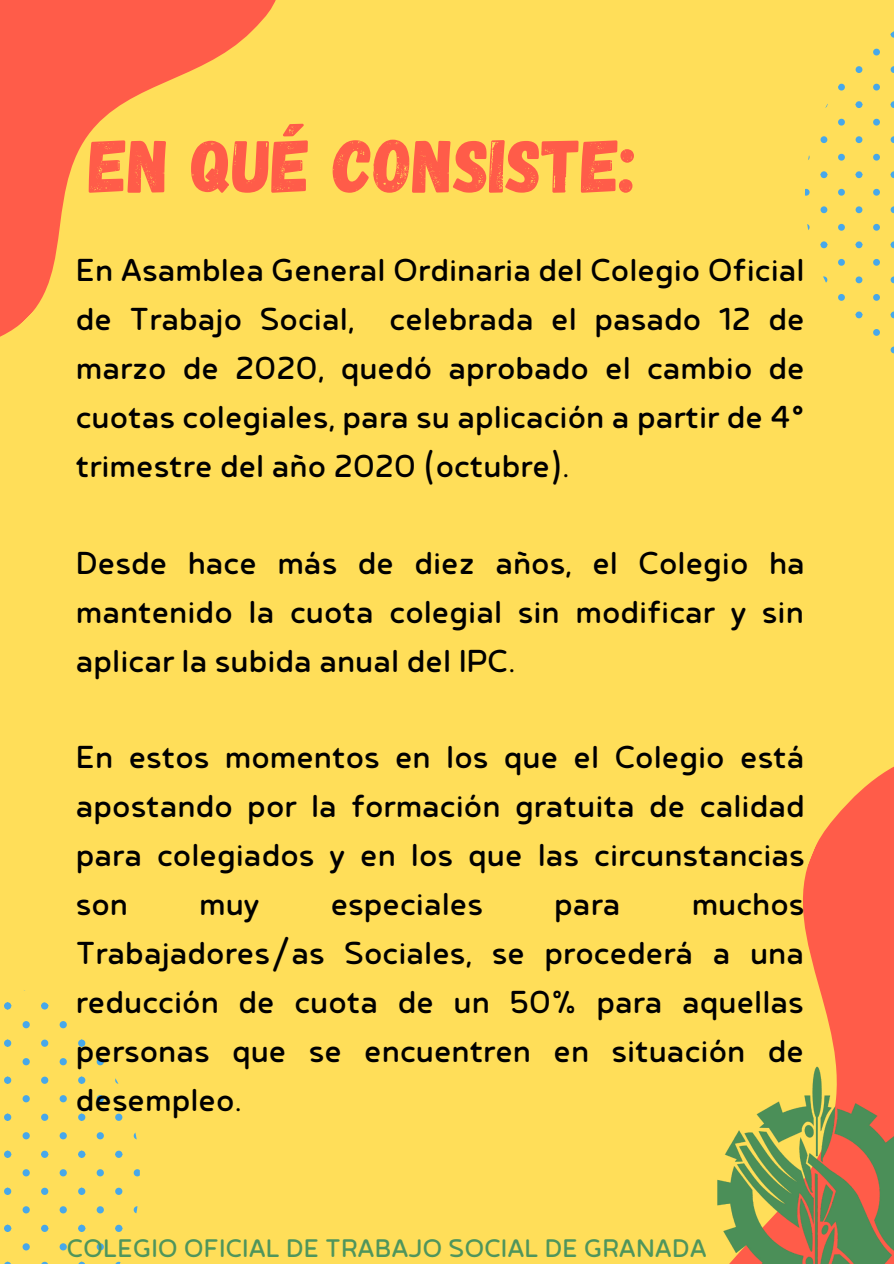
<style>
.page{position:relative;width:894px;height:1264px;background:#fff}
.page>*{position:absolute;margin:0;border:0;box-sizing:border-box;transform-origin:0 0}
.t1{font:75px "Gagalin";color:#ff5c49}
.t2{font:37.5px/48.9px "Betm Rounded";color:#000;text-align:justify}
.t3{font:30px "Betm Rounded";color:#4f955c}
</style>
<div class="page">
<div style="left:0;top:0;width:893px;height:1263px;background:#ffde59"></div>
<svg style="left:0;top:0;width:276px;height:337px"></svg>
<svg style="left:803px;top:767px;width:90px;height:152px;fill:#ff5c49"></svg>
<svg style="left:890px;top:66px;width:3px;height:7px"></svg>
<svg style="left:873px;top:84px;width:6px;height:6px"></svg>
<svg style="left:873px;top:49px;width:6px;height:6px"></svg>
<svg style="left:890px;top:32px;width:3px;height:6px"></svg>
<svg style="left:890px;top:136px;width:3px;height:7px"></svg>
<svg style="left:873px;top:154px;width:6px;height:7px"></svg>
<svg style="left:873px;top:119px;width:6px;height:7px"></svg>
<svg style="left:890px;top:101px;width:3px;height:7px"></svg>
<svg style="left:890px;top:206px;width:3px;height:7px"></svg>
<svg style="left:873px;top:224px;width:6px;height:7px"></svg>
<svg style="left:873px;top:189px;width:6px;height:7px"></svg>
<svg style="left:890px;top:171px;width:3px;height:7px"></svg>
<svg style="left:890px;top:276px;width:3px;height:7px"></svg>
<svg style="left:873px;top:294px;width:6px;height:7px"></svg>
<svg style="left:873px;top:259px;width:6px;height:7px"></svg>
<svg style="left:890px;top:241px;width:3px;height:7px"></svg>
<svg style="left:890px;top:346px;width:3px;height:7px"></svg>
<svg style="left:873px;top:329px;width:6px;height:7px"></svg>
<svg style="left:890px;top:311px;width:3px;height:7px"></svg>
<svg style="left:855px;top:66px;width:7px;height:7px"></svg>
<svg style="left:838px;top:84px;width:6px;height:6px"></svg>
<svg style="left:855px;top:136px;width:7px;height:7px"></svg>
<svg style="left:820px;top:136px;width:7px;height:7px"></svg>
<svg style="left:838px;top:154px;width:6px;height:7px"></svg>
<svg style="left:838px;top:119px;width:6px;height:7px"></svg>
<svg style="left:855px;top:101px;width:7px;height:7px"></svg>
<svg style="left:855px;top:206px;width:7px;height:7px"></svg>
<svg style="left:820px;top:206px;width:7px;height:7px"></svg>
<svg style="left:838px;top:224px;width:6px;height:7px"></svg>
<svg style="left:805px;top:189px;width:4px;height:7px"></svg>
<svg style="left:838px;top:189px;width:6px;height:7px"></svg>
<svg style="left:855px;top:171px;width:7px;height:7px"></svg>
<svg style="left:820px;top:171px;width:7px;height:7px"></svg>
<svg style="left:855px;top:276px;width:7px;height:7px"></svg>
<svg style="left:823px;top:276px;width:4px;height:7px"></svg>
<svg style="left:838px;top:294px;width:6px;height:7px"></svg>
<svg style="left:838px;top:259px;width:6px;height:7px"></svg>
<svg style="left:855px;top:241px;width:7px;height:7px"></svg>
<svg style="left:820px;top:241px;width:7px;height:7px"></svg>
<svg style="left:855px;top:311px;width:7px;height:7px"></svg>
<svg style="left:97px;top:1058px;width:7px;height:7px"></svg>
<svg style="left:115px;top:1113px;width:7px;height:7px"></svg>
<svg style="left:97px;top:1132px;width:7px;height:7px"></svg>
<svg style="left:134px;top:1132px;width:3px;height:7px"></svg>
<svg style="left:97px;top:1095px;width:7px;height:7px"></svg>
<svg style="left:115px;top:1187px;width:7px;height:7px"></svg>
<svg style="left:97px;top:1206px;width:7px;height:7px"></svg>
<svg style="left:134px;top:1206px;width:4px;height:7px"></svg>
<svg style="left:97px;top:1169px;width:7px;height:7px"></svg>
<svg style="left:134px;top:1169px;width:5px;height:7px"></svg>
<svg style="left:115px;top:1150px;width:7px;height:7px"></svg>
<svg style="left:97px;top:1243px;width:7px;height:7px"></svg>
<svg style="left:115px;top:1224px;width:7px;height:7px"></svg>
<svg style="left:78px;top:1039px;width:7px;height:7px"></svg>
<svg style="left:41px;top:1039px;width:7px;height:7px"></svg>
<svg style="left:23px;top:1058px;width:7px;height:7px"></svg>
<svg style="left:60px;top:1058px;width:7px;height:7px"></svg>
<svg style="left:23px;top:1021px;width:7px;height:7px"></svg>
<svg style="left:60px;top:1021px;width:7px;height:7px"></svg>
<svg style="left:41px;top:1002px;width:7px;height:7px"></svg>
<svg style="left:78px;top:1113px;width:7px;height:7px"></svg>
<svg style="left:41px;top:1113px;width:7px;height:7px"></svg>
<svg style="left:23px;top:1132px;width:7px;height:7px"></svg>
<svg style="left:60px;top:1132px;width:7px;height:7px"></svg>
<svg style="left:23px;top:1095px;width:7px;height:7px"></svg>
<svg style="left:60px;top:1095px;width:7px;height:7px"></svg>
<svg style="left:78px;top:1076px;width:7px;height:7px"></svg>
<svg style="left:41px;top:1076px;width:7px;height:7px"></svg>
<svg style="left:78px;top:1187px;width:7px;height:7px"></svg>
<svg style="left:41px;top:1187px;width:7px;height:7px"></svg>
<svg style="left:23px;top:1206px;width:7px;height:7px"></svg>
<svg style="left:60px;top:1206px;width:7px;height:7px"></svg>
<svg style="left:23px;top:1169px;width:7px;height:7px"></svg>
<svg style="left:60px;top:1169px;width:7px;height:7px"></svg>
<svg style="left:78px;top:1150px;width:7px;height:7px"></svg>
<svg style="left:41px;top:1150px;width:7px;height:7px"></svg>
<svg style="left:23px;top:1243px;width:7px;height:7px"></svg>
<svg style="left:60px;top:1243px;width:7px;height:7px"></svg>
<svg style="left:78px;top:1224px;width:7px;height:7px"></svg>
<svg style="left:41px;top:1224px;width:7px;height:7px"></svg>
<svg style="left:4px;top:1039px;width:7px;height:7px"></svg>
<svg style="left:4px;top:1002px;width:7px;height:7px"></svg>
<svg style="left:4px;top:1113px;width:7px;height:7px"></svg>
<svg style="left:4px;top:1076px;width:7px;height:7px"></svg>
<svg style="left:4px;top:1187px;width:7px;height:7px"></svg>
<svg style="left:4px;top:1150px;width:7px;height:7px"></svg>
<svg style="left:4px;top:1224px;width:7px;height:7px"></svg>
<img style="left:717px;top:919px;width:176px;height:344px">
<h1 class="t1" style="left:89px;top:117px;width:548px">EN QUÉ CONSISTE:</h1>
<p class="t2" style="left:76px;top:243px;width:730px">En Asamblea General Ordinaria del Colegio Oficial de Trabajo Social, celebrada el pasado 12 de marzo de 2020, quedó aprobado el cambio de cuotas colegiales, para su aplicación a partir de 4º trimestre del año 2020 (octubre).</p>
<p class="t2" style="left:76px;top:535px;width:730px">Desde hace más de diez años, el Colegio ha mantenido la cuota colegial sin modificar y sin aplicar la subida anual del IPC.</p>
<p class="t2" style="left:76px;top:729px;width:730px">En estos momentos en los que el Colegio está apostando por la formación gratuita de calidad para colegiados y en los que las circunstancias son</p>
<p class="t2" style="left:76px;top:876px;width:730px;text-indent:615px">muchos Trabajadores/as Sociales, se procederá a una reducción de cuota de un 50% para aquellas personas que se encuentren en situación de desempleo.</p>
<p class="t2" style="left:199px;top:876px;width:62px">muy</p>
<p class="t2" style="left:330px;top:876px;width:154px">especiales</p>
<p class="t2" style="left:554px;top:876px;width:68px">para</p>
<p class="t3" style="left:67px;top:1224px;width:641px">COLEGIO OFICIAL DE TRABAJO SOCIAL DE GRANADA</p>
</div>
